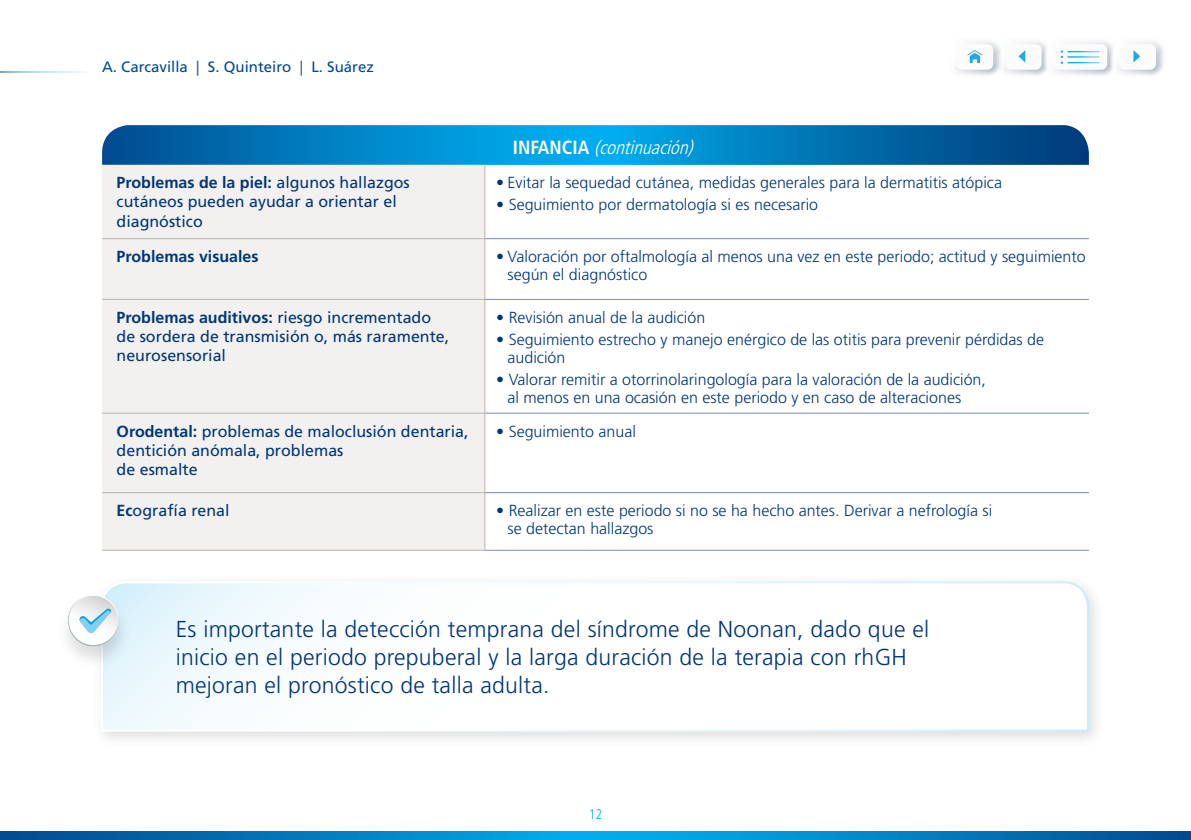
<style>
.page{position:relative;width:1191px;height:840px;background:#fff}
.page>*{position:absolute;margin:0;border:0;box-sizing:border-box;transform-origin:0 0}
.t1{font:300 23px/28px "Frutiger LT Std";letter-spacing:.01em;color:#013778}
.t2{font:italic 300 condensed 19px "Frutiger LT Std";color:#fff}
.t3{font:300 16px/18px "Frutiger LT Std";color:#013778}
.t4{font:16px/19.2px "Frutiger LT Std";color:#013778}
.t5{font:700 16px "Frutiger LT Std";color:#013778}
.t6{font:15px "Frutiger LT Std";color:#014990}
.t7{font:300 condensed 14px "Frutiger LT Std";color:#00aeef}
.s1{color:#365fa0}
.s2{font-weight:700;font-style:normal}
.s3{font-weight:700}
</style>
<div class="page">
<svg style="left:0;top:831px;width:1191px;height:8px;background:#007ec0"></svg>
<svg style="left:955px;top:41px;width:209px;height:34px"></svg>
<div style="left:93px;top:572px;width:1012px;height:175px;background:#231f20;opacity:.15"></div>
<svg style="left:100px;top:580px;width:990px;height:152px"></svg>
<div style="left:57px;top:593px;width:75px;height:76px;background:#231f20;opacity:.15"></div>
<svg style="left:68px;top:594px;width:51px;height:52px"></svg>
<svg style="left:102px;top:125px;width:987px;height:40px;background:#047bbb"></svg>
<div style="left:102px;top:165px;width:382px;height:384px;background:#f3f1f0"></div>
<hr style="left:102px;top:238px;width:383px;height:1px;background:#bbb2ab">
<hr style="left:102px;top:299px;width:383px;height:1px;background:#bbb2ab">
<hr style="left:102px;top:412px;width:383px;height:1px;background:#bbb2ab">
<hr style="left:102px;top:492px;width:383px;height:1px;background:#bbb2ab">
<hr style="left:102px;top:549px;width:383px;height:1px;background:#bbb2ab">
<hr style="left:485px;top:238px;width:604px;height:1px;background:#788bbc">
<hr style="left:485px;top:299px;width:604px;height:1px;background:#788bbc">
<hr style="left:485px;top:412px;width:604px;height:1px;background:#788bbc">
<hr style="left:485px;top:492px;width:604px;height:1px;background:#788bbc">
<hr style="left:485px;top:549px;width:604px;height:1px;background:#788bbc">
<hr style="left:484px;top:165px;width:1px;height:73px;background:#bbb2ab">
<hr style="left:484px;top:239px;width:1px;height:60px;background:#bbb2ab">
<hr style="left:484px;top:299px;width:1px;height:113px;background:#bbb2ab">
<hr style="left:484px;top:413px;width:1px;height:79px;background:#bbb2ab">
<hr style="left:484px;top:492px;width:1px;height:57px;background:#bbb2ab">
<p class="t6" style="left:102px;top:58px;width:273px">A. Carcavilla <span class="s1">|</span> S. Quinteiro <span class="s1">|</span> L. Suárez</p>
<p class="t2" style="left:513px;top:137px;width:187px"><span class="s2">I N FA N C I A</span> (continuación)</p>
<p class="t4" style="left:117px;top:173px;width:295px"><span class="s3">Problemas de la piel:</span> algunos hallazgos cutáneos pueden ayudar a orientar el diagnóstico</p>
<p class="t3" style="left:496px;top:174px;width:507px">• Evitar la sequedad cutánea, medidas generales para la dermatitis atópica</p>
<p class="t3" style="left:496px;top:196px;width:323px">• Seguimiento por dermatología si es necesario</p>
<p class="t5" style="left:117px;top:247px;width:143px">Problemas visuales</p>
<p class="t3" style="left:507px;top:247px;width:579px;text-indent:-11px">• Valoración por oftalmología al menos una vez en este periodo; actitud y seguimiento según el diagnóstico</p>
<p class="t4" style="left:117px;top:307px;width:334px"><span class="s3">Problemas auditivos:</span> riesgo incrementado de sordera de transmisión o, más raramente, neurosensorial</p>
<p class="t3" style="left:496px;top:308px;width:210px">• Revisión anual de la audición</p>
<p class="t3" style="left:507px;top:330px;width:538px;text-indent:-11px">• Seguimiento estrecho y manejo enérgico de las otitis para prevenir pérdidas de audición</p>
<p class="t3" style="left:507px;top:370px;width:480px;text-indent:-11px">• Valorar remitir a otorrinolaringología para la valoración de la audición, al menos en una ocasión en este periodo y en caso de alteraciones</p>
<p class="t4" style="left:117px;top:421px;width:353px"><span class="s3">Orodental:</span> problemas de maloclusión dentaria, dentición anómala, problemas<br>de esmalte</p>
<p class="t3" style="left:496px;top:422px;width:141px">• Seguimiento anual</p>
<p class="t4" style="left:117px;top:500px;width:114px"><span class="s3">Ec</span>ografía renal</p>
<p class="t3" style="left:507px;top:501px;width:486px;text-indent:-11px">• Realizar en este periodo si no se ha hecho antes. Derivar a nefrología si se detectan hallazgos</p>
<h1 class="t1" style="left:176px;top:615px;width:755px">Es importante la detección temprana del síndrome de Noonan, dado que el inicio en el periodo prepuberal y la larga duración de la terapia con rhGH mejoran el pronóstico de talla adulta.</h1>
<p class="t7" style="left:589px;top:805px;width:15px">12</p>
</div>
